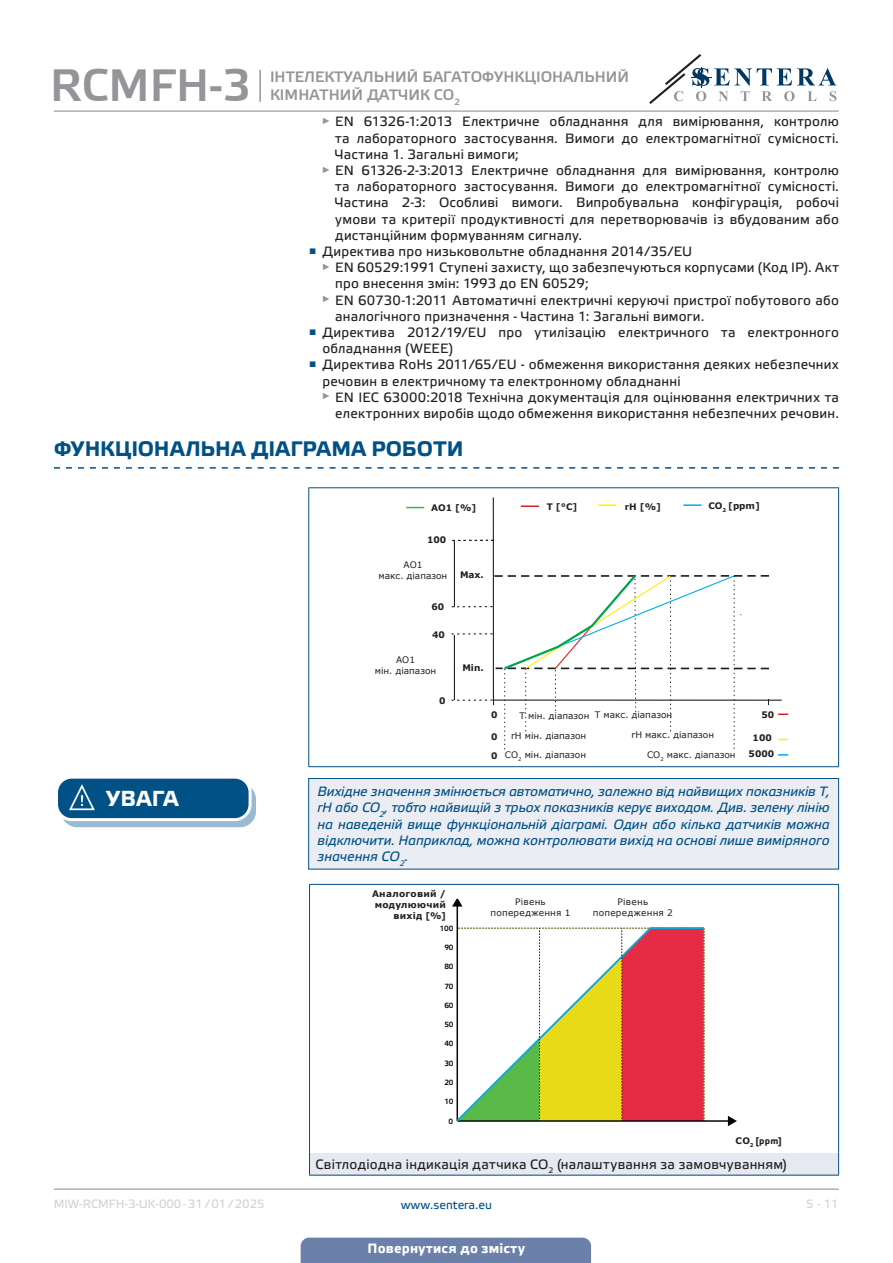
<style>
.page{position:relative;width:893px;height:1263px;background:#fff}
.page>*{position:absolute;margin:0;border:0;box-sizing:border-box;transform-origin:0 0}
.t1{font:45px "Etelka Medium Pro";color:#939598}
.t2{font:700 21.75px "Etelka Text Pro";letter-spacing:.015em;color:#fff}
.t3{font:700 21px "Etelka Text Pro";letter-spacing:.01em;color:#015186}
.t4{font:15px/18px "Etelka Medium Pro";color:#939598}
.body{font:13.5px/16.2px "Etelka Text Pro";letter-spacing:.015em;color:#231f20}
.attention{font:italic 13.5px/16.2px "Etelka Text Pro";color:#015186;text-align:justify}
.t5{font:700 13.5px "Etelka Text Pro";letter-spacing:.015em;color:#fff}
.t6{font:12px "Etelka Text Pro";color:#d1d2d4}
.t7{font:12px "Etelka Text Pro";color:#015186}
.Body_text{font:9px "Verdana";color:#231f20}
.Body_text-2{font:700 9px "Verdana";color:#231f20}
.table_text{font:9px/10.8px "Verdana";letter-spacing:.025em;color:#231f20;text-align:center}
.table_text-2{font:700 9px/10.8px "Verdana";letter-spacing:.03em;color:#231f20;text-align:right}
.table_text-3{font:700 9px "Etelka Text Pro";color:#231f20}
.t8{font:7.5px "Etelka Medium Pro";letter-spacing:-.035em;color:#05060a}
.s1{font-family:"Verdana"}
</style>
<div class="page">
<hr style="left:54px;top:111px;width:785px;height:1px;background:#939598">
<hr style="left:54px;top:1188px;width:785px;height:2px;background:#939598">
<svg style="left:649px;top:54px;width:187px;height:50px"></svg>
<div style="left:301px;top:1237px;width:290px;height:26px;background:#6c81aa"></div>
<hr style="left:259px;top:70px;width:2px;height:32px;background:#939598">
<svg style="left:54px;top:467px;width:785px;height:2px"></svg>
<hr style="left:308px;top:488px;width:1px;height:278px;background:#015186">
<hr style="left:308px;top:487px;width:531px;height:1px;background:#015186">
<hr style="left:838px;top:488px;width:1px;height:278px;background:#015186">
<hr style="left:308px;top:766px;width:531px;height:1px;background:#015186">
<hr style="left:454px;top:540px;width:1px;height:67px;background:#231f20">
<svg style="left:452px;top:540px;width:42px;height:1px"></svg>
<svg style="left:451px;top:573px;width:318px;height:176px"></svg>
<svg style="left:406px;top:507px;width:18px;height:1px"></svg>
<svg style="left:521px;top:505px;width:18px;height:2px"></svg>
<svg style="left:598px;top:504px;width:18px;height:2px"></svg>
<svg style="left:778px;top:713px;width:10px;height:2px"></svg>
<svg style="left:778px;top:754px;width:10px;height:2px"></svg>
<svg style="left:683px;top:504px;width:18px;height:2px"></svg>
<div style="left:62px;top:784px;width:193px;height:43px;background:#9abacf;border-radius:15px"></div>
<div style="left:61px;top:783px;width:195px;height:44px;border:1px solid #015186;border-radius:15px"></div>
<div style="left:57px;top:777px;width:193px;height:43px;background:#015186;border-radius:15px"></div>
<div style="left:55px;top:776px;width:197px;height:45px;border:3px solid #fff;border-radius:15px"></div>
<svg style="left:68px;top:784px;width:37px;height:36px"></svg>
<div style="left:309px;top:778px;width:530px;height:91px;background:#ebedf3"></div>
<div style="left:308px;top:778px;width:531px;height:91px;border:1px solid #015186"></div>
<div style="left:309px;top:1153px;width:530px;height:22px;background:#e6e9f1"></div>
<hr style="left:309px;top:884px;width:530px;height:1px;background:#015186">
<hr style="left:309px;top:885px;width:1px;height:268px;background:#015186">
<hr style="left:838px;top:885px;width:1px;height:268px;background:#015186">
<svg style="left:309px;top:1153px;width:1px;height:22px"></svg>
<svg style="left:838px;top:1153px;width:1px;height:22px"></svg>
<hr style="left:309px;top:1175px;width:530px;height:1px;background:#015186">
<hr style="left:457px;top:905px;width:1px;height:216px;background:#05060a">
<svg style="left:452px;top:899px;width:10px;height:7px"></svg>
<hr style="left:457px;top:1120px;width:272px;height:2px;background:#05060a">
<svg style="left:728px;top:1116px;width:9px;height:10px"></svg>
<svg style="left:456px;top:926px;width:250px;height:196px"></svg>
<svg style="left:457px;top:928px;width:248px;height:193px"></svg>
<h1 class="t1" style="left:50px;top:61px;width:202px">RCMFH-3</h1>
<p class="t4" style="left:270px;top:69px;width:360px">ІНТЕЛЕКТУАЛЬНИЙ БАГАТОФУНКЦІОНАЛЬНИЙ<br>КІМНАТНИЙ ДАТЧИК CO<sub>2</sub></p>
<p class="body" style="left:335px;top:114px;width:505px;text-align:justify;text-indent:-13px"><sup>►</sup> EN 61326-1:2013 Електричне обладнання для вимірювання, контролю та лабораторного застосування. Вимоги до електромагнітної сумісності.<br>Частина 1. Загальні вимоги;</p>
<p class="body" style="left:335px;top:163px;width:505px;text-align:justify;text-indent:-13px"><sup>►</sup> EN 61326-2-3:2013 Електричне обладнання для вимірювання, контролю та лабораторного застосування. Вимоги до електромагнітної сумісності.<br>Частина 2-3: Особливі вимоги. Випробувальна конфігурація, робочі умови та критерії продуктивності для перетворювачів із вбудованим або дистанційним формуванням сигналу.</p>
<p class="body" style="left:309px;top:244px;width:385px"><sup>■</sup> Директива про низьковольтне обладнання 2014/35/EU</p>
<p class="body" style="left:335px;top:260px;width:505px;text-indent:-13px"><sup>►</sup> EN 60529:1991 Ступені захисту, що забезпечуються корпусами (Код IP). Акт про внесення змін: 1993 до EN 60529;</p>
<p class="body" style="left:335px;top:293px;width:505px;text-indent:-13px"><sup>►</sup> EN 60730-1:2011 Автоматичні електричні керуючі пристрої побутового або аналогічного призначення - Частина 1: Загальні вимоги.</p>
<p class="body" style="left:322px;top:325px;width:518px;text-indent:-13px"><sup>■</sup> Директива 2012/19/EU про утилізацію електричного та електронного обладнання (WEEE)</p>
<p class="body" style="left:322px;top:357px;width:518px;text-indent:-13px"><sup>■</sup> Директива RoHs 2011/65/EU - обмеження використання деяких небезпечних речовин в електричному та електронному обладнанні</p>
<p class="body" style="left:322px;top:390px;width:519px;text-align:right"><sup>►</sup> EN IEC 63000:2018 Технічна документація для оцінювання електричних та електронних виробів щодо обмеження використання небезпечних речовин.</p>
<p class="t3" style="left:54px;top:437px;width:411px">ФУНКЦІОНАЛЬНА ДІАГРАМА РОБОТИ</p>
<p class="Body_text-2" style="left:431px;top:501px;width:47px">AO1 [%]</p>
<p class="Body_text-2" style="left:547px;top:500px;width:32px">T [°C]</p>
<p class="Body_text-2" style="left:625px;top:500px;width:38px">rH [%]</p>
<p class="Body_text-2" style="left:708px;top:499px;width:53px">CO<sub>2</sub> [ppm]</p>
<p class="Body_text-2" style="left:427px;top:533px;width:21px">100</p>
<p class="Body_text" style="left:403px;top:559px;width:20px">AO1</p>
<p class="Body_text" style="left:379px;top:570px;width:70px">макс. діапазон</p>
<p class="Body_text-2" style="left:431px;top:600px;width:14px">60</p>
<p class="Body_text-2" style="left:432px;top:628px;width:14px">40</p>
<p class="Body_text" style="left:396px;top:653px;width:20px">AO1</p>
<p class="Body_text" style="left:375px;top:664px;width:63px">мін. діапазон</p>
<p class="Body_text-2" style="left:439px;top:694px;width:8px">0</p>
<p class="Body_text-2" style="left:460px;top:568px;width:25px">Max.</p>
<p class="Body_text-2" style="left:462px;top:661px;width:23px">Min.</p>
<p class="Body_text-2" style="left:491px;top:708px;width:8px">0</p>
<p class="Body_text-2" style="left:491px;top:730px;width:8px">0</p>
<p class="Body_text-2" style="left:491px;top:749px;width:8px">0</p>
<p class="Body_text" style="left:505px;top:748px;width:83px">CO<sub>2</sub> мін. діапазон</p>
<p class="Body_text" style="left:647px;top:749px;width:90px">CO<sub>2</sub> макс. діапазон</p>
<p class="Body_text" style="left:519px;top:709px;width:72px">T мін. діапазон</p>
<p class="Body_text" style="left:595px;top:709px;width:79px">T макс. діапазон</p>
<p class="Body_text" style="left:631px;top:728px;width:84px">rH макс. діапазон</p>
<p class="Body_text" style="left:511px;top:730px;width:77px">rH мін. діапазон</p>
<p class="Body_text-2" style="left:761px;top:708px;width:14px">50</p>
<p class="Body_text-2" style="left:753px;top:732px;width:21px">100</p>
<p class="Body_text-2" style="left:749px;top:747px;width:27px">5000</p>
<p class="t2" style="left:106px;top:786px;width:74px">УВАГА</p>
<p class="attention" style="left:318px;top:784px;width:514px">Вихідне значення змінюється автоматично, залежно від найвищих показників T, rH або CO<sub>2</sub>, тобто найвищій з трьох показників керує виходом. Див. зелену лінію на наведеній вище функціональній діаграмі. Один або кілька датчиків можна відключити. Наприклад, можна контролювати вихід на основі лише виміряного значення CO<sub>2</sub>.</p>
<p class="table_text-2" style="left:372px;top:888px;width:75px">Аналоговий / модулюючий вихід [%]</p>
<p class="t8" style="left:440px;top:924px;width:15px">100</p>
<p class="t8" style="left:444px;top:944px;width:11px">90</p>
<p class="t8" style="left:444px;top:962px;width:11px">80</p>
<p class="t8" style="left:444px;top:982px;width:11px">70</p>
<p class="t8" style="left:444px;top:1001px;width:11px">60</p>
<p class="t8" style="left:444px;top:1020px;width:11px">50</p>
<p class="t8" style="left:444px;top:1040px;width:11px">40</p>
<p class="t8" style="left:444px;top:1059px;width:11px">30</p>
<p class="t8" style="left:444px;top:1078px;width:11px">20</p>
<p class="t8" style="left:444px;top:1097px;width:11px">10</p>
<p class="t8" style="left:449px;top:1117px;width:6px">0</p>
<p class="table_text" style="left:490px;top:896px;width:82px">Рівень попередження 1</p>
<p class="table_text" style="left:593px;top:896px;width:82px">Рівень попередження 2</p>
<p class="table_text-3" style="left:735px;top:1136px;width:48px"><span class="s1">CO</span><sub>2</sub> [ppm]</p>
<p class="body" style="left:315px;top:1157px;width:473px">Світлодіодна індикація датчика CO<sub>2</sub> (налаштування за замовчуванням)</p>
<p class="t6" style="left:54px;top:1197px;width:212px">MIW-RCMFH-3-UK-000 - 31 / 01 / 2025</p>
<p class="t7" style="left:401px;top:1198px;width:93px">www.sentera.eu</p>
<p class="t6" style="left:806px;top:1197px;width:34px">5 - 11</p>
<p class="t5" style="left:368px;top:1240px;width:159px">Повернутися до змісту</p>
</div>
